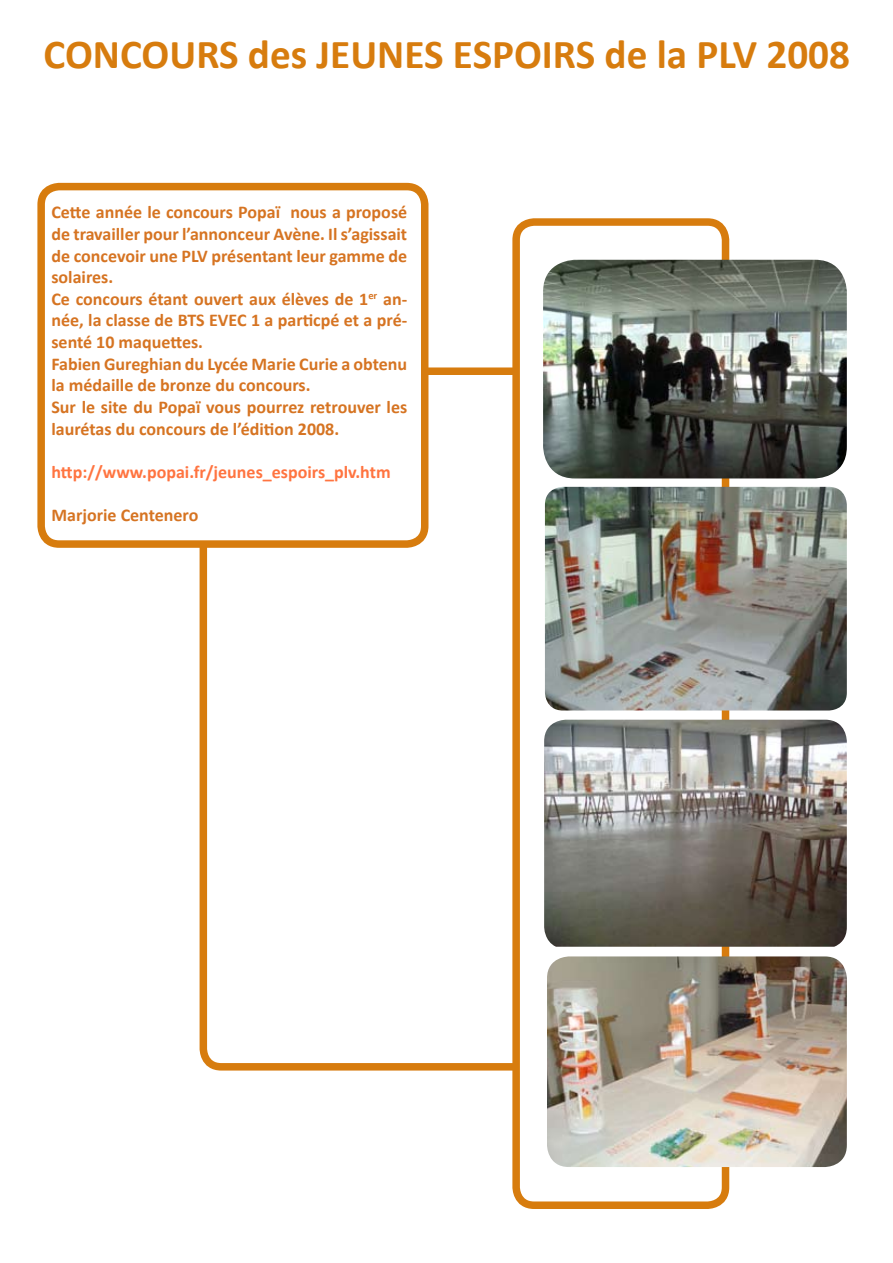
<style>
.page{position:relative;width:893px;height:1263px;background:#fff}
.page>*{position:absolute;margin:0;border:0;box-sizing:border-box;transform-origin:0 0}
.t1{font:700 41.25px "Calibri";color:#d77c0e}
.t2{font:700 18px/21.6px "Calibri";color:#d67422}
.t3{font:700 18px "Calibri";color:#ff7440}
</style>
<div class="page">
<div style="left:200px;top:367px;width:455px;height:703px;border:8px solid #d77c0e;border-radius:18px"></div>
<div style="left:516px;top:222px;width:209px;height:983px;background:#fff;border-radius:18px"></div>
<div style="left:512px;top:218px;width:217px;height:991px;border:8px solid #d77c0e;border-radius:18px"></div>
<img style="left:545px;top:487px;width:302px;height:223px">
<img style="left:547px;top:956px;width:300px;height:211px">
<img style="left:543px;top:260px;width:304px;height:218px">
<img style="left:544px;top:720px;width:303px;height:227px">
<div style="left:41px;top:187px;width:384px;height:357px;background:#fff;border-radius:18px"></div>
<div style="left:37px;top:183px;width:391px;height:365px;border:8px solid #d77c0e;border-radius:18px"></div>
<h1 class="t1" style="left:43px;top:28px;width:808px">CONCOURS des JEUNES ESPOIRS de la PLV 2008</h1>
<p class="t2" style="left:51px;top:201px;width:357px">Cette année le concours Popaï nous a proposé de travailler pour l’annonceur Avène. Il s’agissait de concevoir une PLV présentant leur gamme de solaires.<br>Ce concours étant ouvert aux élèves de 1<sup>er</sup> an&shy;née, la classe de BTS EVEC 1 a particpé et a pré&shy;senté 10 maquettes.<br>Fabien Gureghian du Lycée Marie Curie a obtenu la médaille de bronze du concours.<br>Sur le site du Popaï vous pourrez retrouver les laurétas du concours de l’édition 2008.</p>
<p class="t3" style="left:51px;top:461px;width:341px">http://www.popai.fr/jeunes_espoirs_plv.htm</p>
<p class="t2" style="left:51px;top:503px;width:148px">Marjorie Centenero</p>
</div>
